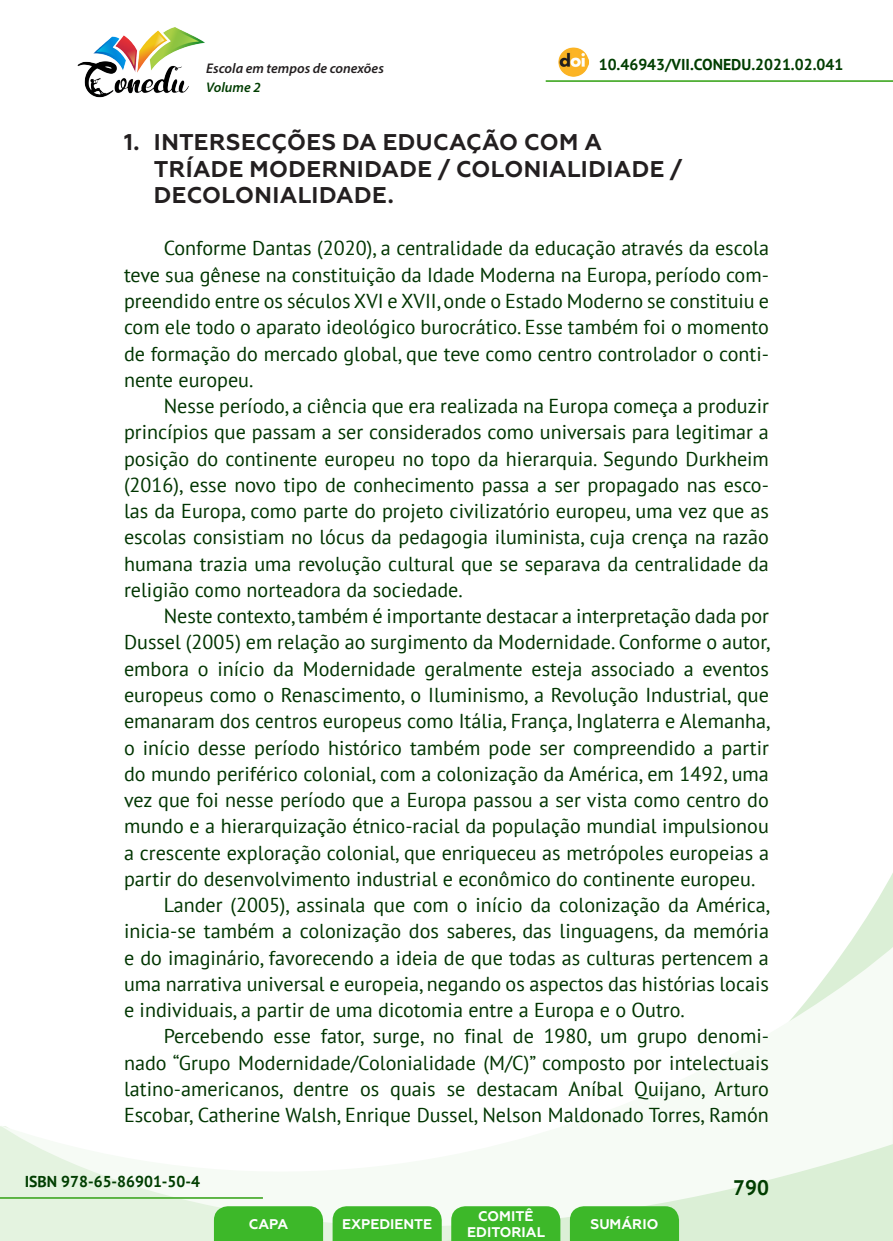
<style>
.page{position:relative;width:893px;height:1241px;background:#fff}
.page>*{position:absolute;margin:0;border:0;box-sizing:border-box;transform-origin:0 0}
._9_SUBTÍTULO_1{font:700 22.75px/26.2px "Geometria";letter-spacing:.015em;color:#231f20}
.t1{font:700 21px "PT Sans";color:#003d00}
._8_CORPO{font:20.12px/26.2px "PT Sans";color:#003500;text-align:justify}
.t2{font:700 15.75px "PT Sans";color:#003d00}
.t3{font:700 14px/16.8px "Geometria";color:#fff;text-align:center}
.t4{font:italic 600 14px "Myriad Pro";color:#231f20}
.t5{font:italic 600 14px "Myriad Pro";color:#003d00}
</style>
<div class="page">
<svg style="left:848px;top:873px;width:45px;height:73px"></svg>
<svg style="left:0;top:946px;width:893px;height:294px"></svg>
<hr style="left:0;top:1196px;width:263px;height:2px;background:#4cad31">
<hr style="left:546px;top:80px;width:347px;height:2px;background:#4cad31">
<img style="left:559px;top:47px;width:30px;height:30px">
<img style="left:77px;top:27px;width:128px;height:71px">
<svg style="left:214px;top:1205px;width:109px;height:35px;background:#47bb34"></svg>
<svg style="left:333px;top:1205px;width:109px;height:35px;background:#47bb34"></svg>
<svg style="left:451px;top:1205px;width:109px;height:35px;background:#47bb34"></svg>
<svg style="left:570px;top:1205px;width:109px;height:35px;background:#46bb33"></svg>
<p class="t4" style="left:206px;top:59px;width:179px">Escola em tempos de conexões</p>
<p class="t2" style="left:599px;top:54px;width:246px">10.46943/VII.CONEDU.2021.02.041</p>
<p class="t5" style="left:206px;top:78px;width:56px">Volume 2</p>
<p class="_9_SUBTÍTULO_1" style="left:154px;top:129px;width:530px;text-indent:-30px">1. INTERSECÇÕES DA EDUCAÇÃO COM A<br>TRÍADE MODERNIDADE / COLONIALIDIADE /<br>DECOLONIALIDADE.</p>
<p class="_8_CORPO" style="left:124px;top:235px;width:646px;text-indent:40px">Conforme Dantas (2020), a centralidade da educação através da escola teve sua gênese na constituição da Idade Moderna na Europa, período com&shy;preendido entre os séculos XVI e XVII, onde o Estado Moderno se constituiu e com ele todo o aparato ideológico burocrático. Esse também foi o momento de formação do mercado global, que teve como centro controlador o conti&shy;nente europeu.</p>
<p class="_8_CORPO" style="left:124px;top:392px;width:646px;text-indent:40px">Nesse período, a ciência que era realizada na Europa começa a produzir princípios que passam a ser considerados como universais para legitimar a posição do continente europeu no topo da hierarquia. Segundo Durkheim (2016), esse novo tipo de conhecimento passa a ser propagado nas esco&shy;las da Europa, como parte do projeto civilizatório europeu, uma vez que as escolas consistiam no lócus da pedagogia iluminista, cuja crença na razão humana trazia uma revolução cultural que se separava da centralidade da religião como norteadora da sociedade.</p>
<p class="_8_CORPO" style="left:124px;top:602px;width:648px;text-indent:40px">Neste contexto, também é importante destacar a interpretação dada por Dussel (2005) em relação ao surgimento da Modernidade. Conforme o autor, embora o início da Modernidade geralmente esteja associado a eventos europeus como o Renascimento, o Iluminismo, a Revolução Industrial, que emanaram dos centros europeus como Itália, França, Inglaterra e Alemanha, o início desse período histórico também pode ser compreendido a partir do mundo periférico colonial, com a colonização da América, em 1492, uma vez que foi nesse período que a Europa passou a ser vista como centro do mundo e a hierarquização étnico-racial da população mundial impulsionou a crescente exploração colonial, que enriqueceu as metrópoles europeias a partir do desenvolvimento industrial e econômico do continente europeu.</p>
<p class="_8_CORPO" style="left:124px;top:891px;width:648px;text-indent:40px">Lander (2005), assinala que com o início da colonização da América, inicia-se também a colonização dos saberes, das linguagens, da memória e do imaginário, favorecendo a ideia de que todas as culturas pertencem a uma narrativa universal e europeia, negando os aspectos das histórias locais e individuais, a partir de uma dicotomia entre a Europa e o Outro.</p>
<p class="_8_CORPO" style="left:124px;top:1022px;width:646px;text-indent:40px">Percebendo esse fator, surge, no final de 1980, um grupo denomi&shy;nado “Grupo Modernidade/Colonialidade (M/C)” composto por intelectuais latino-americanos, dentre os quais se destacam Aníbal Quijano, Arturo Escobar, Catherine Walsh, Enrique Dussel, Nelson Maldonado Torres, Ramón</p>
<p class="t2" style="left:25px;top:1170px;width:177px">ISBN 978-65-86901-50-4</p>
<p class="t3" style="left:249px;top:1215px;width:41px">CAPA</p>
<p class="t3" style="left:342px;top:1215px;width:92px">EXPEDIENTE</p>
<p class="t3" style="left:467px;top:1207px;width:79px">COMITÊ<br>EDITORIAL</p>
<p class="t3" style="left:590px;top:1215px;width:69px">SUMÁRIO</p>
<p class="t1" style="left:733px;top:1173px;width:37px">790</p>
</div>
